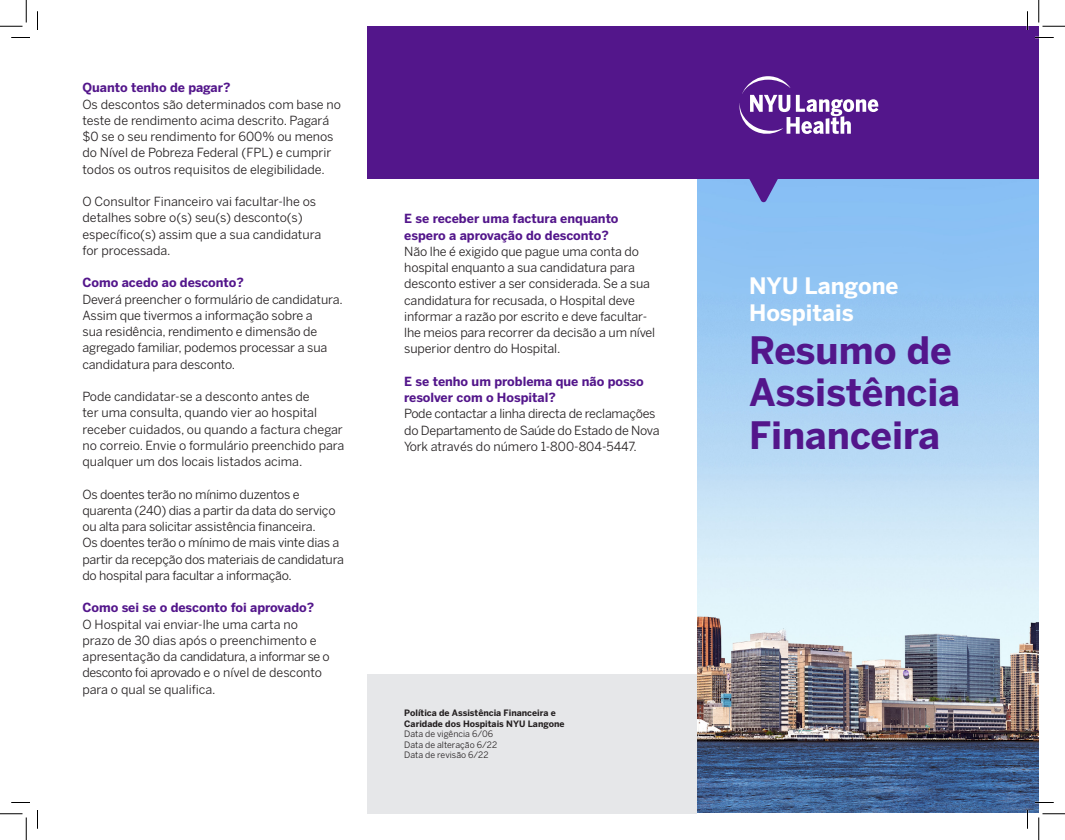
<style>
.page{position:relative;width:1065px;height:840px;background:#fff}
.page>*{position:absolute;margin:0;border:0;box-sizing:border-box;transform-origin:0 0}
.t1{font:700 37.5px/42.5px "Benton Sans";color:#53168b}
.t2{font:700 22.5px "Benton Sans";color:#fff}
.t3{font:12.5px/16.2px "Benton Sans";letter-spacing:-.01em;color:#231f20}
.t4{font:700 12.5px/16.2px "Benton Sans";color:#53168b}
.t5{font:700 8.75px/10.5px "Benton Sans";color:#231f20}
.s1{font-weight:400}
</style>
<div class="page">
<div style="left:368px;top:674px;width:330px;height:140px;background:#e6e7e9"></div>
<img style="left:698px;top:178px;width:341px;height:634px">
<div style="left:368px;top:26px;width:671px;height:152px;background:#53168b"></div>
<svg style="left:749px;top:178px;width:29px;height:24px"></svg>
<svg style="left:739px;top:76px;width:139px;height:58px"></svg>
<svg style="left:11px;top:37px;width:19px;height:1px"></svg>
<svg style="left:1035px;top:37px;width:19px;height:1px"></svg>
<svg style="left:11px;top:802px;width:19px;height:1px"></svg>
<svg style="left:1035px;top:802px;width:19px;height:1px"></svg>
<svg style="left:37px;top:11px;width:1px;height:19px"></svg>
<svg style="left:37px;top:810px;width:1px;height:19px"></svg>
<svg style="left:1027px;top:11px;width:1px;height:19px"></svg>
<svg style="left:1027px;top:810px;width:1px;height:19px"></svg>
<svg style="left:0;top:0;width:27px;height:27px"></svg>
<svg style="left:0;top:814px;width:27px;height:26px"></svg>
<svg style="left:1039px;top:0;width:26px;height:27px"></svg>
<svg style="left:1039px;top:814px;width:26px;height:26px"></svg>
<p class="t4" style="left:82px;top:79px;width:149px">Quanto tenho de pagar?</p>
<p class="t3" style="left:82px;top:96px;width:260px">Os descontos são determinados com base no teste de rendimento acima descrito. Pagará $0 se o seu rendimento for 600% ou menos do Nível de Pobreza Federal (FPL) e cumprir todos os outros requisitos de elegibilidade.</p>
<p class="t3" style="left:82px;top:193px;width:240px">O Consultor Financeiro vai facultar-lhe os detalhes sobre o(s) seu(s) desconto(s) específico(s) assim que a sua candidatura for processada.</p>
<p class="t4" style="left:82px;top:274px;width:163px">Como acedo ao desconto?</p>
<p class="t3" style="left:82px;top:291px;width:262px">Deverá preencher o formulário de candidatura.<br>Assim que tivermos a informação sobre a<br>sua residência, rendimento e dimensão de agregado familiar, podemos processar a sua candidatura para desconto.</p>
<p class="t3" style="left:82px;top:388px;width:263px">Pode candidatar-se a desconto antes de<br>ter uma consulta, quando vier ao hospital receber cuidados, ou quando a factura chegar no correio. Envie o formulário preenchido para qualquer um dos locais listados acima.</p>
<p class="t3" style="left:82px;top:486px;width:263px">Os doentes terão no mínimo duzentos e quarenta (240) dias a partir da data do serviço ou alta para solicitar assistência financeira.<br>Os doentes terão o mínimo de mais vinte dias a partir da recepção dos materiais de candidatura do hospital para facultar a informação.</p>
<p class="t4" style="left:82px;top:599px;width:233px">Como sei se o desconto foi aprovado?</p>
<p class="t3" style="left:82px;top:616px;width:249px">O Hospital vai enviar-lhe uma carta no prazo de 30 dias após o preenchimento e apresentação da candidatura, a informar se o desconto foi aprovado e o nível de desconto para o qual se qualifica.</p>
<p class="t4" style="left:404px;top:211px;width:216px">E se receber uma factura enquanto espero a aprovação do desconto?</p>
<p class="t3" style="left:404px;top:243px;width:253px">Não lhe é exigido que pague uma conta do hospital enquanto a sua candidatura para desconto estiver a ser considerada. Se a sua candidatura for recusada, o Hospital deve informar a razão por escrito e deve facultar&shy;lhe meios para recorrer da decisão a um nível superior dentro do Hospital.</p>
<p class="t4" style="left:404px;top:373px;width:241px">E se tenho um problema que não posso resolver com o Hospital?</p>
<p class="t3" style="left:404px;top:406px;width:257px">Pode contactar a linha directa de reclamações do Departamento de Saúde do Estado de Nova<br>York através do número 1-800-804-5447.</p>
<p class="t5" style="left:404px;top:708px;width:162px">Política de Assistência Financeira e<br>Caridade dos Hospitais NYU Langone<br><span class="s1">Data de vigência 6/06<br>Data de alteração 6/22<br>Data de revisão 6/22</span></p>
<p class="t2" style="left:749px;top:272px;width:151px">NYU Langone</p>
<p class="t2" style="left:749px;top:300px;width:106px">Hospitais</p>
<p class="t1" style="left:749px;top:328px;width:213px">Resumo de<br>Assistência<br>Financeira</p>
</div>
